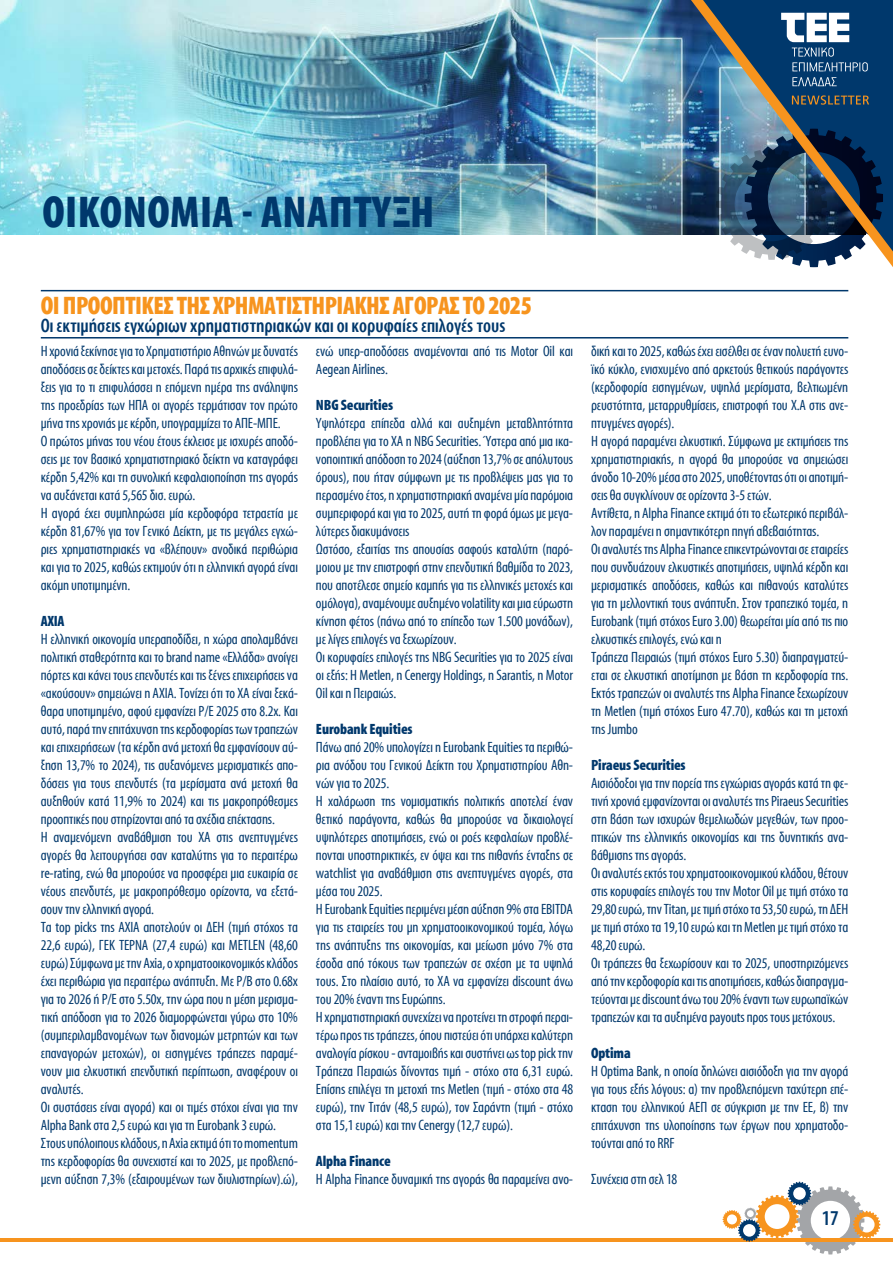
<style>
.page{position:relative;width:893px;height:1263px;background:#fff}
.page>*{position:absolute;margin:0;border:0;box-sizing:border-box;transform-origin:0 0}
.t1{font:700 45px "Myriad Condensed Greek";letter-spacing:.01em;color:#00386c}
.t2{font:700 25.5px "Myriad Condensed Greek";letter-spacing:-.02em;color:#f7941e}
.t3{font:500 21px "Myriad Condensed Greek";color:#00386c}
.t4{font:500 19.5px "Myriad Condensed Greek";color:#00386c}
.t5{font:15px/18px "Myriad Condensed Greek";letter-spacing:-.01em;color:#00386c}
.t6{font:700 15px "Myriad Condensed Greek";letter-spacing:-.01em;color:#00386c}
</style>
<div class="page">
<hr style="left:0;top:1238px;width:893px;height:3px;background:#f7941e">
<svg style="left:723px;top:1182px;width:157px;height:72px"></svg>
<img style="left:0;top:0;width:691px;height:234px">
<img style="left:691px;top:0;width:202px;height:267px">
<svg style="left:792px;top:95px;width:77px;height:10px"></svg>
<svg style="left:781px;top:13px;width:87px;height:58px"></svg>
<svg style="left:792px;top:77px;width:45px;height:9px"></svg>
<hr style="left:41px;top:337px;width:807px;height:1px;background:#00386c">
<hr style="left:41px;top:290px;width:807px;height:1px;background:#00386c">
<h1 class="t1" style="left:43px;top:189px;width:393px">ΟΙΚΟΝΟΜΙΑ - ΑΝΑΠΤΥΞΗ</h1>
<h2 class="t2" style="left:41px;top:292px;width:493px">ΟΙ ΠΡΟΟΠΤΙΚΕΣ ΤΗΣ ΧΡΗΜΑΤΙΣΤΗΡΙΑΚΗΣ ΑΓΟΡΑΣ ΤΟ 2025</h2>
<h3 class="t4" style="left:41px;top:315px;width:466px">Οι εκτιμήσεις εγχώριων χρηματιστηριακών και οι κορυφαίες επιλογές τους</h3>
<p class="t5" style="left:41px;top:343px;width:259px">Η χρονιά ξεκίνησε για το Χρηματιστήριο Αθηνών με δυνατές αποδόσεις σε δείκτες και μετοχές. Παρά τις αρχικές επιφυλά&shy;ξεις για το τι επιφυλάσσει η επόμενη ημέρα της ανάληψης της προεδρίας των ΗΠΑ οι αγορές τερμάτισαν τον πρώτο μήνα της χρονιάς με κέρδη, υπογραμμίζει το ΑΠΕ-ΜΠΕ.<br>Ο πρώτος μήνας του νέου έτους έκλεισε με ισχυρές αποδό&shy;σεις με τον βασικό χρηματιστηριακό δείκτη να καταγράφει κέρδη 5,42% και τη συνολική κεφαλαιοποίηση της αγοράς να αυξάνεται κατά 5,565 δισ. ευρώ.<br>Η αγορά έχει συμπληρώσει μία κερδοφόρα τετραετία με κέρδη 81,67% για τον Γενικό Δείκτη, με τις μεγάλες εγχώ&shy;ριες χρηματιστηριακές να «βλέπουν» ανοδικά περιθώρια και για το 2025, καθώς εκτιμούν ότι η ελληνική αγορά είναι ακόμη υποτιμημένη.</p>
<p class="t6" style="left:41px;top:614px;width:25px">AXIA</p>
<p class="t5" style="left:41px;top:631px;width:259px">H ελληνική οικονομία υπεραποδίδει, η χώρα απολαμβάνει πολιτική σταθερότητα και το brand name «Ελλάδα» ανοίγει πόρτες και κάνει τους επενδυτές και τις ξένες επιχειρήσεις να «ακούσουν» σημειώνει η AXIA. Τονίζει ότι το ΧΑ είναι ξεκά&shy;θαρα υποτιμημένο, αφού εμφανίζει P/E 2025 στο 8.2x. Και αυτό, παρά την επιτάχυνση της κερδοφορίας των τραπεζών και επιχειρήσεων (τα κέρδη ανά μετοχή θα εμφανίσουν αύ&shy;ξηση 13,7% το 2024), τις αυξανόμενες μερισματικές απο&shy;δόσεις για τους επενδυτές (τα μερίσματα ανά μετοχή θα αυξηθούν κατά 11,9% το 2024) και τις μακροπρόθεσμες προοπτικές που στηρίζονται από τα σχέδια επέκτασης.<br>Η αναμενόμενη αναβάθμιση του ΧΑ στις ανεπτυγμένες αγορές θα λειτουργήσει σαν καταλύτης για το περαιτέρω re-rating, ενώ θα μπορούσε να προσφέρει μια ευκαιρία σε νέους επενδυτές, με μακροπρόθεσμο ορίζοντα, να εξετά&shy;σουν την ελληνική αγορά.<br>Τα top picks της ΑΧΙΑ αποτελούν οι ΔΕΗ (τιμή στόχος τα 22,6 ευρώ), ΓΕΚ ΤΕΡΝΑ (27,4 ευρώ) και METLEN (48,60 ευρώ) Σύμφωνα με την Axia, ο χρηματοοικονομικός κλάδος έχει περιθώρια για περαιτέρω ανάπτυξη. Με P/B στο 0.68x για το 2026 ή P/E στο 5.50x, την ώρα που η μέση μερισμα&shy;τική απόδοση για το 2026 διαμορφώνεται γύρω στο 10% (συμπεριλαμβανομένων των διανομών μετρητών και των επαναγορών μετοχών), οι εισηγμένες τράπεζες παραμέ&shy;νουν μια ελκυστική επενδυτική περίπτωση, αναφέρουν οι αναλυτές.<br>Οι συστάσεις είναι αγορά) και οι τιμές στόχοι είναι για την Alpha Bank στα 2,5 ευρώ και για τη Eurobank 3 ευρώ.<br>Στους υπόλοιπους κλάδους, η Axia εκτιμά ότι το momentum της κερδοφορίας θα συνεχιστεί και το 2025, με προβλεπό&shy;μενη αύξηση 7,3% (εξαιρουμένων των διυλιστηρίων).ώ),</p>
<p class="t5" style="left:316px;top:343px;width:259px">ενώ υπερ-αποδόσεις αναμένονται από τις Motor Oil και<br>Aegean Airlines.</p>
<p class="t6" style="left:316px;top:398px;width:79px">NBG Securities</p>
<p class="t5" style="left:316px;top:415px;width:259px">Υψηλότερα επίπεδα αλλά και αυξημένη μεταβλητότητα προβλέπει για το ΧΑ η NBG Securities. Ύστερα από μια ικα&shy;νοποιητική απόδοση το 2024 (αύξηση 13,7% σε απόλυτους όρους), που ήταν σύμφωνη με τις προβλέψεις μας για το περασμένο έτος, η χρηματιστηριακή αναμένει μία παρόμοια συμπεριφορά και για το 2025, αυτή τη φορά όμως με μεγα&shy;λύτερες διακυμάνσεις<br>Ωστόσο, εξαιτίας της απουσίας σαφούς καταλύτη (παρό&shy;μοιου με την επιστροφή στην επενδυτική βαθμίδα το 2023, που αποτέλεσε σημείο καμπής για τις ελληνικές μετοχές και ομόλογα), αναμένουμε αυξημένο volatility και μια εύρωστη κίνηση φέτος (πάνω από το επίπεδο των 1.500 μονάδων), με λίγες επιλογές να ξεχωρίζουν.<br>Οι κορυφαίες επιλογές της NBG Securities για το 2025 είναι οι εξής: H Metlen, η Cenergy Holdings, η Sarantis, η Mοtor Oil και η Πειραιώς.</p>
<p class="t6" style="left:316px;top:722px;width:98px">Eurobank Equities</p>
<p class="t5" style="left:316px;top:739px;width:259px">Πάνω από 20% υπολογίζει η Eurobank Equities τα περιθώ&shy;ρια ανόδου του Γενικού Δείκτη του Χρηματιστηρίου Αθη&shy;νών για το 2025.<br>Η χαλάρωση της νομισματικής πολιτικής αποτελεί έναν θετικό παράγοντα, καθώς θα μπορούσε να δικαιολογεί υψηλότερες αποτιμήσεις, ενώ οι ροές κεφαλαίων προβλέ&shy;πονται υποστηρικτικές, εν όψει και της πιθανής ένταξης σε watchlist για αναβάθμιση στις ανεπτυγμένες αγορές, στα μέσα του 2025.<br>Η Eurobank Equities περιμένει μέση αύξηση 9% στα EBITDA για τις εταιρείες του μη χρηματοοικονομικού τομέα, λόγω της ανάπτυξης της οικονομίας, και μείωση μόνο 7% στα έσοδα από τόκους των τραπεζών σε σχέση με τα υψηλά τους. Στο πλαίσιο αυτό, το ΧΑ να εμφανίζει discount άνω του 20% έναντι της Ευρώπης.<br>Η χρηματιστηριακή συνεχίζει να προτείνει τη στροφή περαι&shy;τέρω προς τις τράπεζες, όπου πιστεύει ότι υπάρχει καλύτερη αναλογία ρίσκου - ανταμοιβής και συστήνει ως top pick την Τράπεζα Πειραιώς δίνοντας τιμή - στόχο στα 6,31 ευρώ.<br>Επίσης επιλέγει τη μετοχή της Metlen (τιμή - στόχο στα 48 ευρώ), την Τιτάν (48,5 ευρώ), τον Σαράντη (τιμή - στόχο στα 15,1 ευρώ) και την Cenergy (12,7 ευρώ).</p>
<p class="t6" style="left:316px;top:1154px;width:76px">Alpha Finance</p>
<p class="t5" style="left:316px;top:1171px;width:259px">Η Alpha Finance δυναμική της αγοράς θα παραμείνει ανο-</p>
<p class="t5" style="left:591px;top:343px;width:259px">δική και το 2025, καθώς έχει εισέλθει σε έναν πολυετή ευνο&shy;ϊκό κύκλο, ενισχυμένο από αρκετούς θετικούς παράγοντες (κερδοφορία εισηγμένων, υψηλά μερίσματα, βελτιωμένη ρευστότητα, μεταρρυθμίσεις, επιστροφή του Χ.Α στις ανε&shy;πτυγμένες αγορές).<br>Η αγορά παραμένει ελκυστική. Σύμφωνα με εκτιμήσεις της χρηματιστηριακής, η αγορά θα μπορούσε να σημειώσει άνοδο 10-20% μέσα στο 2025, υποθέτοντας ότι οι αποτιμή&shy;σεις θα συγκλίνουν σε ορίζοντα 3-5 ετών.<br>Αντίθετα, η Alpha Finance εκτιμά ότι το εξωτερικό περιβάλ&shy;λον παραμένει η σημαντικότερη πηγή αβεβαιότητας.<br>Οι αναλυτές της Alpha Finance επικεντρώνονται σε εταιρείες που συνδυάζουν ελκυστικές αποτιμήσεις, υψηλά κέρδη και μερισματικές αποδόσεις, καθώς και πιθανούς καταλύτες για τη μελλοντική τους ανάπτυξη. Στον τραπεζικό τομέα, η Eurobank (τιμή στόχος Euro 3.00) θεωρείται μία από τις πιο ελκυστικές επιλογές, ενώ και η<br>Τράπεζα Πειραιώς (τιμή στόχος Euro 5.30) διαπραγματεύ&shy;εται σε ελκυστική αποτίμηση με βάση τη κερδοφορία της.<br>Εκτός τραπεζών οι αναλυτές της Alpha Finance ξεχωρίζουν τη Metlen (τιμή στόχος Euro 47.70), καθώς και τη μετοχή της Jumbo</p>
<p class="t6" style="left:591px;top:758px;width:96px">Piraeus Securities</p>
<p class="t5" style="left:591px;top:775px;width:259px">Αισιόδοξοι για την πορεία της εγχώριας αγοράς κατά τη φε&shy;τινή χρονιά εμφανίζονται οι αναλυτές της Piraeus Securities στη βάση των ισχυρών θεμελιωδών μεγεθών, των προο&shy;πτικών της ελληνικής οικονομίας και της δυνητικής ανα&shy;βάθμισης της αγοράς.<br>Οι αναλυτές εκτός του χρηματοοικονομικού κλάδου, θέτουν στις κορυφαίες επιλογές του την Motor Oil με τιμή στόχο τα 29,80 ευρώ, την Titan, με τιμή στόχο τα 53,50 ευρώ, τη ΔΕΗ με τιμή στόχο τα 19,10 ευρώ και τη Metlen με τιμή στόχο τα 48,20 ευρώ.<br>Οι τράπεζες θα ξεχωρίσουν και το 2025, υποστηριζόμενες από την κερδοφορία και τις αποτιμήσεις, καθώς διαπραγμα&shy;τεύονται με discount άνω του 20% έναντι των ευρωπαϊκών τραπεζών και τα αυξημένα payouts προς τους μετόχους.</p>
<p class="t6" style="left:591px;top:1046px;width:41px">Optima</p>
<p class="t5" style="left:591px;top:1063px;width:259px;text-align:justify">H Optima Bank, η οποία δηλώνει αισιόδοξη για την αγορά για τους εξής λόγους: α) την προβλεπόμενη ταχύτερη επέ&shy;κταση του ελληνικού ΑΕΠ σε σύγκριση με την ΕΕ, β) την επιτάχυνση της υλοποίησης των έργων που χρηματοδο&shy;τούνται από το RRF</p>
<p class="t5" style="left:591px;top:1171px;width:88px">Συνέχεια στη σελ 18</p>
<h3 class="t3" style="left:822px;top:1208px;width:19px">17</h3>
</div>
